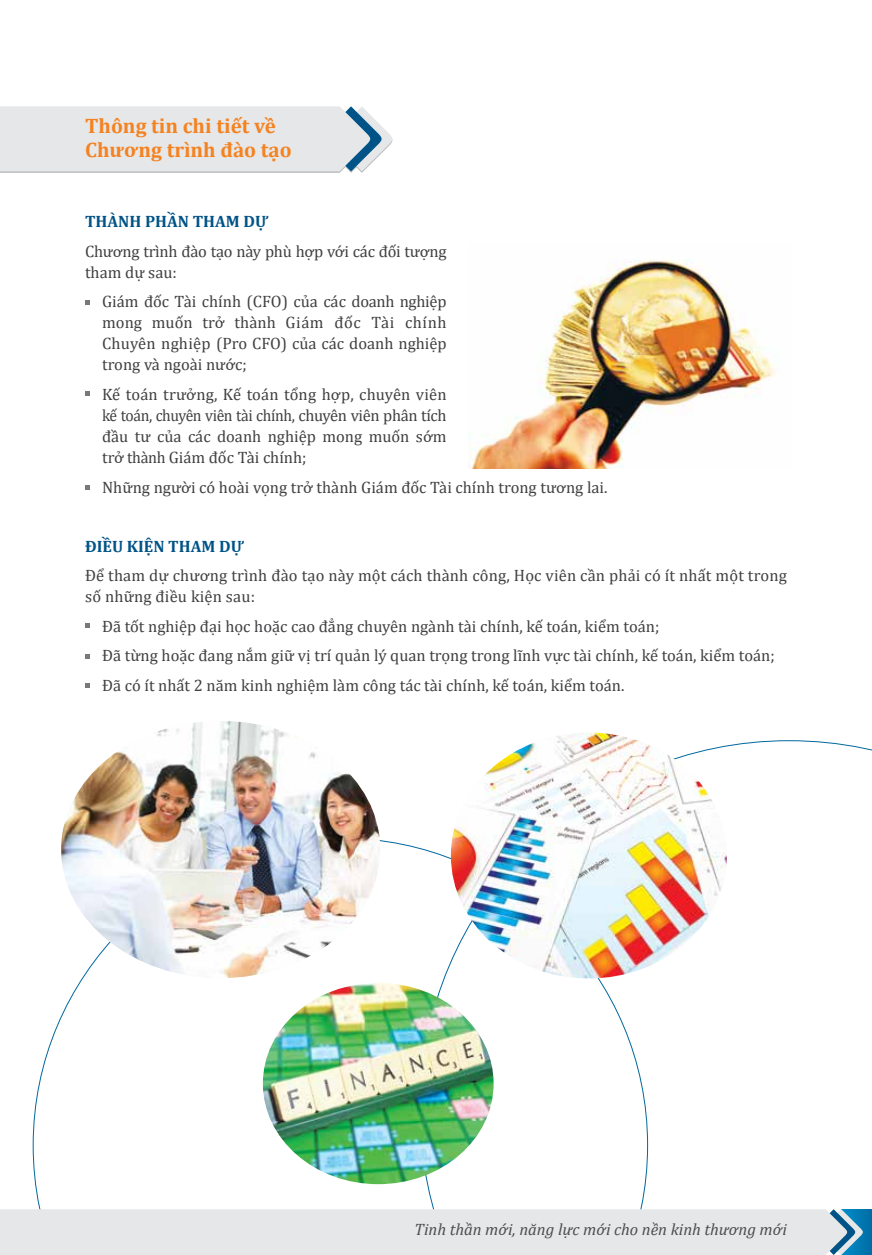
<style>
.page{position:relative;width:872px;height:1255px;background:#fff}
.page>*{position:absolute;margin:0;border:0;box-sizing:border-box;transform-origin:0 0}
.t1{font:700 21px/24px "Cambria";color:#f58220}
.t2{font:16.5px/21px "Cambria";color:#414042}
.t3{font:italic 16.5px "Cambria";color:#4d4d4f}
.t4{font:700 16.5px "Cambria";color:#005387}
</style>
<div class="page">
<svg style="left:420px;top:740px;width:452px;height:469px"></svg>
<img style="left:451px;top:732px;width:275px;height:246px">
<svg style="left:0;top:106px;width:393px;height:67px;background:#e0e3e5"></svg>
<svg style="left:85px;top:300px;width:5px;height:4px"></svg>
<svg style="left:85px;top:391px;width:5px;height:5px"></svg>
<svg style="left:85px;top:485px;width:5px;height:5px"></svg>
<svg style="left:85px;top:654px;width:5px;height:4px"></svg>
<svg style="left:85px;top:683px;width:5px;height:5px"></svg>
<svg style="left:85px;top:623px;width:5px;height:4px"></svg>
<img style="left:468px;top:259px;width:307px;height:209px">
<img style="left:263px;top:982px;width:230px;height:202px">
<img style="left:61px;top:721px;width:319px;height:257px">
<div style="left:841px;top:1209px;width:31px;height:45px;background:#0071a9"></div>
<div style="left:0;top:1209px;width:863px;height:45px;background:#e6e7e8"></div>
<p class="t1" style="left:85px;top:113px;width:208px">Thông tin chi tiết về<br>Chương trình đào tạo</p>
<p class="t4" style="left:85px;top:210px;width:185px">THÀNH PHẦN THAM DỰ</p>
<p class="t2" style="left:85px;top:241px;width:363px">Chương trình đào tạo này phù hợp với các đối tượng tham dự sau:</p>
<p class="t2" style="left:102px;top:291px;width:346px;text-align:justify">Giám đốc Tài chính (CFO) của các doanh nghiệp mong muốn trở thành Giám đốc Tài chính Chuyên nghiệp (Pro CFO) của các doanh nghiệp trong và ngoài nước;</p>
<p class="t2" style="left:102px;top:384px;width:346px;text-align:justify">Kế toán trưởng, Kế toán tổng hợp, chuyên viên kế toán, chuyên viên tài chính, chuyên viên phân tích đầu tư của các doanh nghiệp mong muốn sớm trở thành Giám đốc Tài chính;</p>
<p class="t2" style="left:102px;top:476px;width:507px">Những người có hoài vọng trở thành Giám đốc Tài chính trong tương lai.</p>
<p class="t4" style="left:85px;top:534px;width:161px">ĐIỀU KIỆN THAM DỰ</p>
<p class="t2" style="left:85px;top:565px;width:703px">Để tham dự chương trình đào tạo này một cách thành công, Học viên cần phải có ít nhất một trong số những điều kiện sau:</p>
<p class="t2" style="left:102px;top:611px;width:674px;line-height:29.5px">Đã tốt nghiệp đại học hoặc cao đẳng chuyên ngành tài chính, kế toán, kiểm toán;<br>Đã từng hoặc đang nắm giữ vị trí quản lý quan trọng trong lĩnh vực tài chính, kế toán, kiểm toán;<br>Đã có ít nhất 2 năm kinh nghiệm làm công tác tài chính, kế toán, kiểm toán.</p>
<p class="t3" style="left:414px;top:1217px;width:374px">Tinh thần mới, năng lực mới cho nền kinh thương mới</p>
</div>
